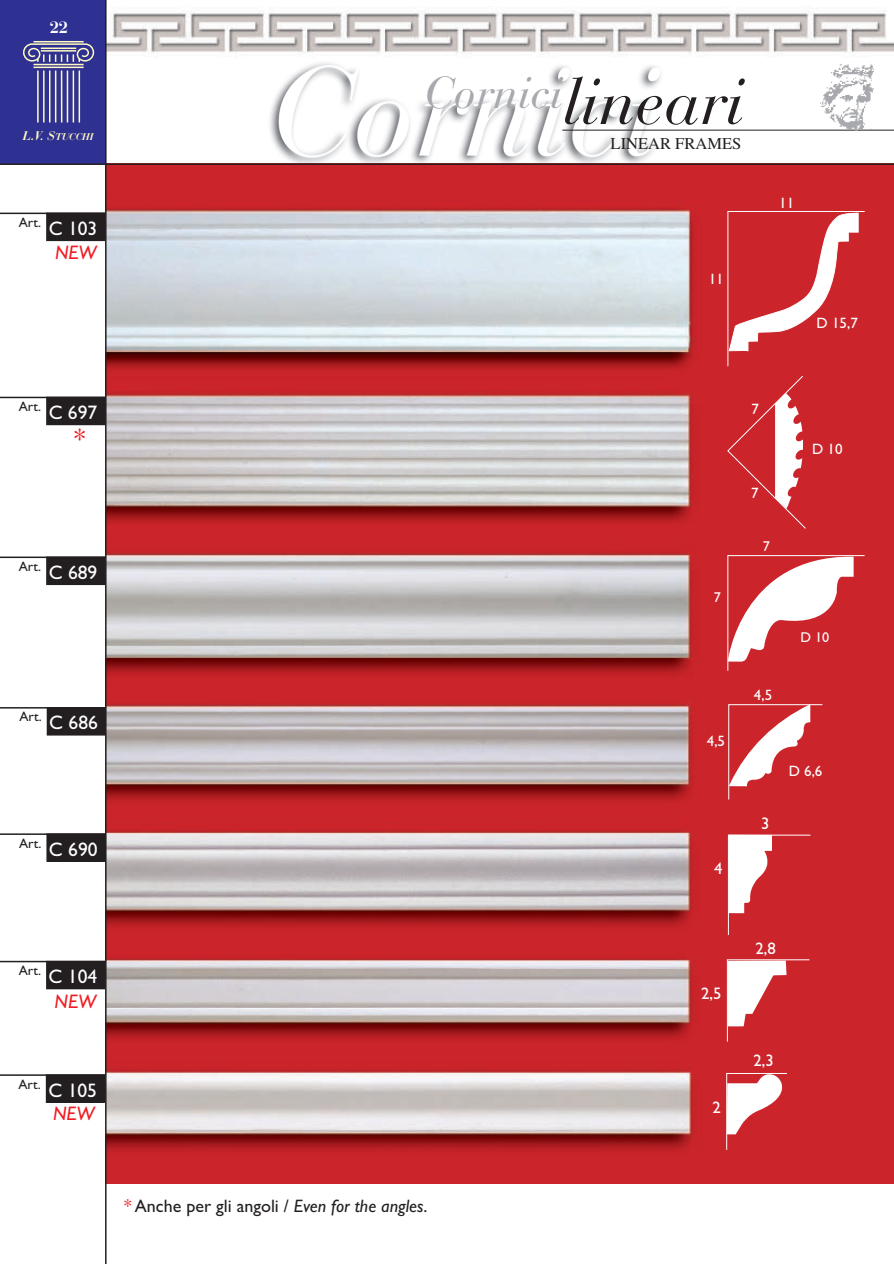
<style>
.page{position:relative;width:894px;height:1264px;background:#fff}
.page>*{position:absolute;margin:0;border:0;box-sizing:border-box;transform-origin:0 0}
.t1{font:italic 65.1px "Bauer Bodoni";color:#231f20}
.t2{font:italic 44.4px "Bauer Bodoni";color:#a8a9ad}
.t3{font:27px "Gill Sans";color:#ee1d23}
.t4{font:19.5px "Gill Sans";color:#fff}
.t5{font:italic 19.5px "Gill Sans";color:#ee1d23}
.t6{font:18px "Gill Sans";color:#231f20}
.t7{font:16.65px "Gill Sans";color:#fff}
.t8{font:16.5px "Times";color:#231f20}
.t9{font:700 16.5px "Bauer Bodoni";color:#fff}
.t10{font:15px "Gill Sans";color:#fff}
.t11{font:14.25px "Gill Sans";color:#fff}
.t12{font:13.65px "Gill Sans";letter-spacing:.01em;color:#231f20}
.t13{font:italic 700 9.75px "Bauer Bodoni";color:#fffac2}
.s1{font-size:12.45px}
.s2{color:#ee1d23}
.s3{font-style:italic}
</style>
<div class="page">
<img style="left:270px;top:62px;width:429px;height:101px">
<img style="left:106px;top:165px;width:787px;height:1019px">
<div style="left:47px;top:213px;width:58px;height:27px;background:#231f20"></div>
<div style="left:46px;top:213px;width:59px;height:28px;border:2px solid #231f20"></div>
<hr style="left:0;top:213px;width:106px;height:1px;background:#231f20">
<div style="left:47px;top:397px;width:58px;height:27px;background:#231f20"></div>
<div style="left:46px;top:397px;width:59px;height:28px;border:2px solid #231f20"></div>
<hr style="left:0;top:397px;width:106px;height:1px;background:#231f20">
<div style="left:47px;top:557px;width:58px;height:27px;background:#231f20"></div>
<div style="left:46px;top:556px;width:59px;height:29px;border:2px solid #231f20"></div>
<hr style="left:0;top:556px;width:106px;height:2px;background:#231f20">
<div style="left:47px;top:708px;width:58px;height:27px;background:#231f20"></div>
<hr style="left:0;top:707px;width:106px;height:1px;background:#231f20">
<div style="left:47px;top:834px;width:58px;height:27px;background:#231f20"></div>
<div style="left:46px;top:833px;width:60px;height:29px;border:2px solid #231f20"></div>
<hr style="left:0;top:833px;width:106px;height:2px;background:#231f20">
<svg style="left:726px;top:555px;width:139px;height:245px"></svg>
<svg style="left:726px;top:375px;width:80px;height:154px"></svg>
<div style="left:47px;top:961px;width:57px;height:27px;background:#231f20"></div>
<div style="left:46px;top:961px;width:59px;height:28px;border:2px solid #231f20"></div>
<hr style="left:0;top:961px;width:105px;height:1px;background:#231f20">
<div style="left:47px;top:1075px;width:57px;height:27px;background:#231f20"></div>
<div style="left:46px;top:1074px;width:59px;height:29px;border:2px solid #231f20"></div>
<hr style="left:0;top:1074px;width:105px;height:2px;background:#231f20">
<svg style="left:726px;top:833px;width:85px;height:209px"></svg>
<svg style="left:725px;top:1072px;width:71px;height:79px"></svg>
<svg style="left:727px;top:211px;width:138px;height:156px"></svg>
<img style="left:106px;top:6px;width:787px;height:53px">
<div style="left:0;top:0;width:106px;height:164px;background:#2e3092"></div>
<hr style="left:562px;top:130px;width:331px;height:1px;background:#231f20">
<img style="left:820px;top:64px;width:54px;height:66px">
<hr style="left:49px;top:71px;width:1px;height:51px;background:#fffac2">
<hr style="left:55px;top:71px;width:1px;height:51px;background:#fffac2">
<hr style="left:61px;top:71px;width:1px;height:51px;background:#fffac2">
<hr style="left:43px;top:71px;width:2px;height:51px;background:#fffac2">
<hr style="left:37px;top:71px;width:2px;height:51px;background:#fffac2">
<hr style="left:67px;top:71px;width:1px;height:51px;background:#fffac2">
<hr style="left:73px;top:71px;width:1px;height:51px;background:#fffac2">
<hr style="left:79px;top:71px;width:1px;height:51px;background:#fffac2">
<hr style="left:33px;top:64px;width:51px;height:1px;background:#fffac2">
<hr style="left:33px;top:67px;width:51px;height:1px;background:#fffac2">
<svg style="left:23px;top:43px;width:72px;height:19px"></svg>
<hr style="left:33px;top:41px;width:51px;height:1px;background:#fffac2">
<hr style="left:0;top:163px;width:893px;height:2px;background:#231f20">
<hr style="left:105px;top:0;width:1px;height:1264px;background:#231f20">
<p class="t9" style="left:50px;top:17px;width:20px">22</p>
<p class="t13" style="left:23px;top:130px;width:72px"><span class="s1">L.V. S</span>TUCCHI</p>
<p class="t12" style="left:19px;top:214px;width:24px">Art.</p>
<p class="t4" style="left:49px;top:217px;width:50px">C 103</p>
<p class="t5" style="left:55px;top:241px;width:43px">NEW</p>
<p class="t12" style="left:19px;top:398px;width:24px">Art.</p>
<p class="t4" style="left:49px;top:401px;width:50px">C 697</p>
<h3 class="t3" style="left:74px;top:423px;width:13px">*</h3>
<p class="t12" style="left:19px;top:558px;width:24px">Art.</p>
<p class="t4" style="left:49px;top:561px;width:50px">C 689</p>
<p class="t12" style="left:19px;top:709px;width:24px">Art.</p>
<p class="t4" style="left:49px;top:711px;width:50px">C 686</p>
<p class="t12" style="left:19px;top:835px;width:24px">Art.</p>
<p class="t4" style="left:49px;top:838px;width:50px">C 690</p>
<p class="t12" style="left:19px;top:962px;width:24px">Art.</p>
<p class="t4" style="left:49px;top:965px;width:50px">C 104</p>
<p class="t5" style="left:55px;top:990px;width:43px">NEW</p>
<p class="t12" style="left:18px;top:1076px;width:24px">Art.</p>
<p class="t4" style="left:48px;top:1079px;width:50px">C 105</p>
<p class="t5" style="left:53px;top:1102px;width:43px">NEW</p>
<h2 class="t2" style="left:424px;top:66px;width:140px">Cornici</h2>
<h1 class="t1" style="left:562px;top:62px;width:182px">lineari</h1>
<p class="t8" style="left:610px;top:134px;width:132px">LINEAR FRAMES</p>
<p class="t10" style="left:708px;top:270px;width:16px">11</p>
<p class="t10" style="left:778px;top:194px;width:16px">11</p>
<p class="t10" style="left:816px;top:314px;width:43px">D 15,7</p>
<p class="t11" style="left:713px;top:589px;width:9px">7</p>
<p class="t10" style="left:706px;top:732px;width:20px">4,5</p>
<p class="t7" style="left:714px;top:859px;width:10px">4</p>
<p class="t7" style="left:701px;top:983px;width:22px">2,5</p>
<p class="t7" style="left:712px;top:1097px;width:10px">2</p>
<p class="t10" style="left:751px;top:401px;width:9px">7</p>
<p class="t10" style="left:750px;top:484px;width:9px">7</p>
<p class="t11" style="left:762px;top:538px;width:9px">7</p>
<p class="t10" style="left:811px;top:441px;width:32px">D 10</p>
<p class="t10" style="left:753px;top:686px;width:20px">4,5</p>
<p class="t11" style="left:800px;top:629px;width:30px">D 10</p>
<p class="t7" style="left:760px;top:814px;width:10px">3</p>
<p class="t10" style="left:788px;top:762px;width:35px">D 6,6</p>
<p class="t7" style="left:755px;top:939px;width:22px">2,8</p>
<p class="t7" style="left:753px;top:1051px;width:22px">2,3</p>
<p class="t6" style="left:124px;top:1196px;width:304px"><span class="s2">*</span> Anche per gli angoli / <span class="s3">Even for the angles</span>.</p>
</div>
